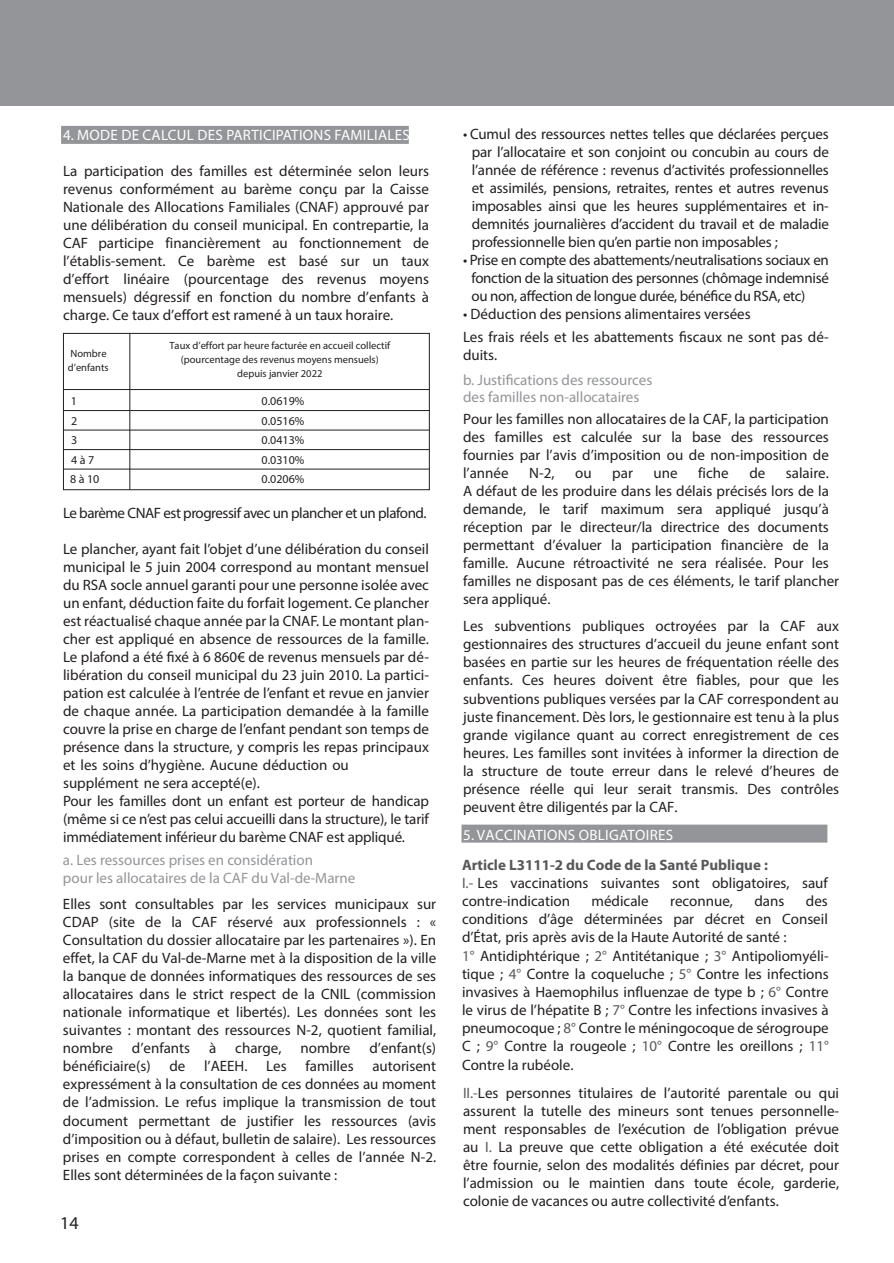
<style>
.page{position:relative;width:894px;height:1263px;background:#fff}
.page>*{position:absolute;margin:0;border:0;box-sizing:border-box;transform-origin:0 0}
.t1{font:18px "Myriad Pro";color:#231f20}
.Style_de_paragraphe{font:15px/18px "Myriad Pro";color:#231f20;text-align:justify}
.Style_de_paragraphe-2{font:15px/18px "Myriad Pro";color:#939598}
.Style_de_paragraphe-3{font:15px "Myriad Pro";letter-spacing:.02em;color:#fff}
.Style_de_paragraphe-4{font:15px "Myriad Pro";letter-spacing:-.03em;color:#231f20}
.Style_de_paragraphe-5{font:12px "Myriad Pro";color:#231f20}
.Style_de_paragraphe-6{font:10.5px/14px "Myriad Pro";color:#231f20;text-align:center}
.s1{font-weight:700;color:#57585a}
.s2{color:#57585a}
</style>
<div class="page">
<div style="left:61px;top:126px;width:348px;height:18px;background:#939598"></div>
<div style="left:461px;top:824px;width:366px;height:18px;background:#939598"></div>
<div style="left:0;top:0;width:893px;height:106px;background:#939598"></div>
<div style="left:63px;top:333px;width:366px;height:157px;border:1px solid #231f20"></div>
<hr style="left:129px;top:333px;width:1px;height:156px;background:#231f20">
<hr style="left:63px;top:389px;width:366px;height:1px;background:#231f20">
<hr style="left:63px;top:410px;width:366px;height:1px;background:#231f20">
<hr style="left:63px;top:429px;width:366px;height:1px;background:#231f20">
<hr style="left:63px;top:449px;width:366px;height:1px;background:#231f20">
<hr style="left:63px;top:468px;width:366px;height:1px;background:#231f20">
<p class="Style_de_paragraphe-3" style="left:63px;top:125px;width:348px">4. MODE DE CALCUL DES PARTICIPATIONS FAMILIALES</p>
<p class="Style_de_paragraphe" style="left:63px;top:161px;width:367px">La participation des familles est déterminée selon leurs revenus conformément au barème conçu par la Caisse Nationale des Allocations Familiales (CNAF) approuvé par une délibération du conseil municipal. En contrepartie, la CAF participe financièrement au fonctionnement de l’établis-sement. Ce barème est basé sur un taux d’effort linéaire (pourcentage des revenus moyens mensuels) dégressif en fonction du nombre d’enfants à charge. Ce taux d’effort est ramené à un taux horaire.</p>
<p class="Style_de_paragraphe-6" style="left:169px;top:338px;width:222px">Taux d’effort par heure facturée en accueil collectif (pourcentage des revenus moyens mensuels) depuis janvier 2022</p>
<p class="Style_de_paragraphe-5" style="left:71px;top:394px;width:8px">1</p>
<p class="Style_de_paragraphe-5" style="left:261px;top:394px;width:44px">0.0619%</p>
<p class="Style_de_paragraphe-5" style="left:71px;top:413px;width:8px">2</p>
<p class="Style_de_paragraphe-5" style="left:261px;top:413px;width:44px">0.0516%</p>
<p class="Style_de_paragraphe-5" style="left:71px;top:433px;width:8px">3</p>
<p class="Style_de_paragraphe-5" style="left:261px;top:433px;width:44px">0.0413%</p>
<p class="Style_de_paragraphe-5" style="left:71px;top:452px;width:25px">4 à 7</p>
<p class="Style_de_paragraphe-5" style="left:261px;top:452px;width:44px">0.0310%</p>
<p class="Style_de_paragraphe-5" style="left:70px;top:472px;width:31px">8 à 10</p>
<p class="Style_de_paragraphe-5" style="left:261px;top:472px;width:44px">0.0206%</p>
<p class="Style_de_paragraphe-4" style="left:63px;top:503px;width:365px">Le barème CNAF est progressif avec un plancher et un plafond.</p>
<p class="Style_de_paragraphe" style="left:63px;top:539px;width:367px;text-align:left">Le plancher, ayant fait l’objet d’une délibération du conseil municipal le 5 juin 2004 correspond au montant mensuel du RSA socle annuel garanti pour une personne isolée avec un enfant, déduction faite du forfait logement. Ce plancher est réactualisé chaque année par la CNAF. Le montant plan&shy;cher est appliqué en absence de ressources de la famille.<br>Le plafond a été fixé à 6 860€ de revenus mensuels par dé&shy;libération du conseil municipal du 23 juin 2010. La partici&shy;pation est calculée à l’entrée de l’enfant et revue en janvier de chaque année. La participation demandée à la famille couvre la prise en charge de l’enfant pendant son temps de présence dans la structure, y compris les repas principaux et les soins d’hygiène. Aucune déduction ou<br>supplément ne sera accepté(e).<br>Pour les familles dont un enfant est porteur de handicap (même si ce n’est pas celui accueilli dans la structure), le tarif immédiatement inférieur du barème CNAF est appliqué.</p>
<p class="Style_de_paragraphe-2" style="left:63px;top:850px;width:294px">a. Les ressources prises en considération<br>pour les allocataires de la CAF du Val-de-Marne</p>
<p class="Style_de_paragraphe" style="left:63px;top:894px;width:375px">Elles sont consultables par les services municipaux sur CDAP (site de la CAF réservé aux professionnels : « Consultation du dossier allocataire par les partenaires »). En effet, la CAF du Val-de-Marne met à la disposition de la ville la banque de données informatiques des ressources de ses allocataires dans le strict respect de la CNIL (commission nationale informatique et libertés). Les données sont les suivantes : montant des ressources N-2, quotient familial, nombre</p>
<p class="Style_de_paragraphe" style="left:63px;top:1038px;width:375px;text-indent:306px">d’enfant(s) bénéficiaire(s) de l’AEEH. Les familles autorisent expressément à la consultation de ces données au moment de l’admission. Le refus implique la transmission de tout document permettant de justifier les ressources (avis d’imposition ou à défaut, bulletin de salaire). Les ressources prises en compte correspondent à celles de l’année N-2.<br>Elles sont déterminées de la façon suivante :</p>
<p class="Style_de_paragraphe" style="left:132px;top:1038px;width:60px">d’enfants</p>
<p class="Style_de_paragraphe" style="left:209px;top:1038px;width:9px">à</p>
<p class="Style_de_paragraphe" style="left:235px;top:1038px;width:48px">charge,</p>
<p class="Style_de_paragraphe" style="left:300px;top:1038px;width:52px">nombre</p>
<p class="t1" style="left:60px;top:1211px;width:20px">14</p>
<p class="Style_de_paragraphe" style="left:471px;top:125px;width:358px;text-indent:-9px">• Cumul des ressources nettes telles que déclarées perçues par l’allocataire et son conjoint ou concubin au cours de l’année de référence : revenus d’activités professionnelles et assimilés, pensions, retraites, rentes et autres revenus imposables ainsi que les heures supplémentaires et in&shy;demnités journalières d’accident du travail et de maladie professionnelle bien qu’en partie non imposables ;</p>
<p class="Style_de_paragraphe" style="left:471px;top:251px;width:359px;text-indent:-8px">• Prise en compte des abattements/neutralisations sociaux en fonction de la situation des personnes (chômage indemnisé ou non, affection de longue durée, bénéfice du RSA, etc)</p>
<p class="Style_de_paragraphe" style="left:463px;top:305px;width:289px">• Déduction des pensions alimentaires versées</p>
<p class="Style_de_paragraphe" style="left:463px;top:327px;width:367px">Les frais réels et les abattements fiscaux ne sont pas dé&shy;duits.</p>
<p class="Style_de_paragraphe-2" style="left:463px;top:371px;width:191px;line-height:17.4px">b. Justifications des ressources des familles non-allocataires</p>
<p class="Style_de_paragraphe" style="left:463px;top:410px;width:367px">Pour les familles non allocataires de la CAF, la participation des familles est calculée sur la base des ressources fournies par l’avis d’imposition ou de non-imposition de l’année</p>
<p class="Style_de_paragraphe" style="left:529px;top:464px;width:27px">N-2,</p>
<p class="Style_de_paragraphe" style="left:575px;top:464px;width:18px">ou</p>
<p class="Style_de_paragraphe" style="left:612px;top:464px;width:22px">par</p>
<p class="Style_de_paragraphe" style="left:653px;top:464px;width:26px">une</p>
<p class="Style_de_paragraphe" style="left:698px;top:464px;width:32px">fiche</p>
<p class="Style_de_paragraphe" style="left:749px;top:464px;width:17px">de</p>
<p class="Style_de_paragraphe" style="left:463px;top:464px;width:377px;text-align:left;text-indent:323px">salaire.<br>A défaut de les produire dans les délais précisés lors de la demande, le tarif maximum sera appliqué jusqu’à réception par le directeur/la directrice des documents permettant d’évaluer la participation financière de la famille. Aucune rétroactivité ne sera réalisée. Pour les familles ne disposant pas de ces éléments, le tarif plancher sera appliqué.</p>
<p class="Style_de_paragraphe" style="left:463px;top:617px;width:377px">Les subventions publiques octroyées par la CAF aux gestionnaires des structures d’accueil du jeune enfant sont basées en partie sur les heures de fréquentation réelle des enfants. Ces heures doivent être fiables, pour que les subventions publiques versées par la CAF correspondent au juste financement. Dès lors, le gestionnaire est tenu à la plus grande vigilance quant au correct enregistrement de ces heures. Les familles sont invitées à informer la direction de la structure de toute erreur dans le relevé d’heures de présence réelle qui leur serait transmis. Des contrôles peuvent être diligentés par la CAF.</p>
<p class="Style_de_paragraphe-3" style="left:463px;top:825px;width:212px">5. VACCINATIONS OBLIGATOIRES</p>
<p class="Style_de_paragraphe" style="left:462px;top:855px;width:367px;text-align:left"><span class="s1">Article L3111-2 du Code de la Santé Publique :<br></span><span class="s2">I.-</span> Les vaccinations suivantes sont obligatoires, sauf contre-indication</p>
<p class="Style_de_paragraphe" style="left:462px;top:891px;width:368px;text-align:left;text-indent:344px">des conditions d’âge déterminées par décret en Conseil d’État, pris après avis de la Haute Autorité de santé :<br><span class="s2">1°</span> Antidiphtérique ; <span class="s2">2°</span> Antitétanique ; <span class="s2">3°</span> Antipoliomyéli&shy;tique ; <span class="s2">4°</span> Contre la coqueluche ; <span class="s2">5°</span> Contre les infections invasives à Haemophilus influenzae de type b ; <span class="s2">6°</span> Contre le virus de l’hépatite B ; <span class="s2">7°</span> Contre les infections invasives à pneumocoque ; <span class="s2">8°</span> Contre le méningocoque de sérogroupe C ; <span class="s2">9°</span> Contre la rougeole ; <span class="s2">10°</span> Contre les oreillons ; <span class="s2">11° </span>Contre la rubéole.</p>
<p class="Style_de_paragraphe" style="left:463px;top:1083px;width:377px"><span class="s2">II.-</span>Les personnes titulaires de l’autorité parentale ou qui assurent la tutelle des mineurs sont tenues personnelle&shy;ment responsables de l’exécution de l’obligation prévue au <span class="s2">I.</span> La preuve que cette obligation a été exécutée doit être fournie, selon des modalités définies par décret, pour l’admission ou le maintien dans toute école, garderie, colonie de vacances ou autre collectivité d’enfants.</p>
<p class="Style_de_paragraphe" style="left:591px;top:891px;width:58px">médicale</p>
<p class="Style_de_paragraphe" style="left:670px;top:891px;width:64px">reconnue,</p>
<p class="Style_de_paragraphe" style="left:754px;top:891px;width:31px">dans</p>
</div>
